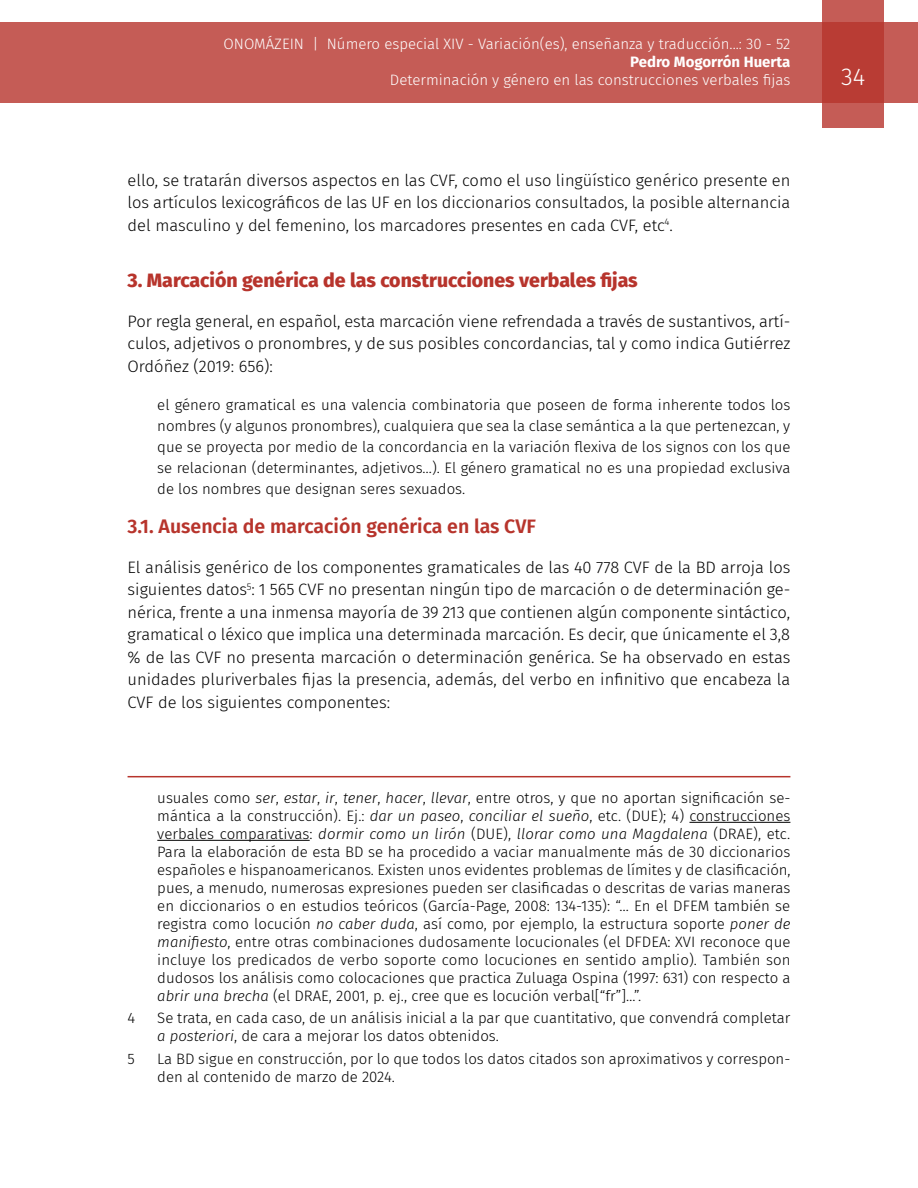
<style>
.page{position:relative;width:918px;height:1188px;background:#fff}
.page>*{position:absolute;margin:0;border:0;box-sizing:border-box;transform-origin:0 0}
.t1{font:300 24px "Fira Sans";color:#fff}
.t2{font:800 19.5px "Fira Sans";color:#b7342c}
.t3{font:600 19.5px "Fira Sans";color:#b7342c}
.t4{font:300 16.5px/22.5px "Fira Sans";color:#000;text-align:justify}
.t5{font:300 15px/18px "Fira Sans";color:#000;text-align:justify}
.t6{font:300 15px "Fira Sans";color:#fff}
.t7{font:700 15px "Fira Sans";color:#fff}
.s1{font-style:italic}
</style>
<div class="page">
<div style="left:0;top:23px;width:918px;height:80px;background:#c55c56"></div>
<svg style="left:822px;top:0;width:62px;height:128px;fill:#b93c34"></svg>
<hr style="left:128px;top:776px;width:662px;height:1px;background:#b7342c">
<hr style="left:689px;top:822px;width:101px;height:1px;background:#000">
<hr style="left:157px;top:840px;width:153px;height:1px;background:#000">
<p class="t6" style="left:224px;top:34px;width:568px">ONOMÁZEIN | Número especial XIV - Variación(es), enseñanza y traducción...: 30 - 52</p>
<p class="t7" style="left:630px;top:50px;width:162px">Pedro Mogorrón Huerta</p>
<p class="t6" style="left:390px;top:70px;width:402px">Determinación y género en las construcciones verbales fijas</p>
<h1 class="t1" style="left:841px;top:60px;width:25px">34</h1>
<p class="t4" style="left:128px;top:168px;width:664px">ello, se tratarán diversos aspectos en las CVF, como el uso lingüístico genérico presente en los artículos lexicográficos de las UF en los diccionarios consultados, la posible alternancia del masculino y del femenino, los marcadores presentes en cada CVF, etc<sup>4</sup>.</p>
<h2 class="t2" style="left:128px;top:263px;width:512px">3. Marcación genérica de las construcciones verbales fijas</h2>
<p class="t4" style="left:128px;top:309px;width:665px">Por regla general, en español, esta marcación viene refrendada a través de sustantivos, artí&shy;culos, adjetivos o pronombres, y de sus posibles concordancias, tal y como indica Gutiérrez Ordóñez (2019: 656):</p>
<p class="t5" style="left:157px;top:394px;width:635px;line-height:21px">el género gramatical es una valencia combinatoria que poseen de forma inherente todos los nombres (y algunos pronombres), cualquiera que sea la clase semántica a la que pertenezcan, y que se proyecta por medio de la concordancia en la variación flexiva de los signos con los que se relacionan (determinantes, adjetivos…). El género gramatical no es una propiedad exclusiva de los nombres que designan seres sexuados.</p>
<h2 class="t3" style="left:128px;top:510px;width:410px">3.1. Ausencia de marcación genérica en las CVF</h2>
<p class="t4" style="left:128px;top:555px;width:664px">El análisis genérico de los componentes gramaticales de las 40 778 CVF de la BD arroja los siguientes datos<sup>5</sup>: 1 565 CVF no presentan ningún tipo de marcación o de determinación ge&shy;nérica, frente a una inmensa mayoría de 39 213 que contienen algún componente sintáctico, gramatical o léxico que implica una determinada marcación. Es decir, que únicamente el 3,8 % de las CVF no presenta marcación o determinación genérica. Se ha observado en estas unidades pluriverbales fijas la presencia, además, del verbo en infinitivo que encabeza la CVF de los siguientes componentes:</p>
<p class="t5" style="left:157px;top:789px;width:635px">usuales como <span class="s1">ser</span>, <span class="s1">estar</span>, <span class="s1">ir</span>, <span class="s1">tener</span>, <span class="s1">hacer</span>, <span class="s1">llevar</span>, entre otros, y que no aportan significación se&shy;mántica a la construcción). Ej.: <span class="s1">dar un paseo</span>, <span class="s1">conciliar el sueño</span>, etc. (DUE); 4) construcciones verbales comparativas: <span class="s1">dormir como un lirón</span> (DUE), <span class="s1">llorar como una Magdalena</span> (DRAE), etc.<br>Para la elaboración de esta BD se ha procedido a vaciar manualmente más de 30 diccionarios españoles e hispanoamericanos. Existen unos evidentes problemas de límites y de clasificación, pues, a menudo, numerosas expresiones pueden ser clasificadas o descritas de varias maneras en diccionarios o en estudios teóricos (García-Page, 2008: 134-135): “… En el DFEM también se registra como locución <span class="s1">no caber duda</span>, así como, por ejemplo, la estructura soporte <span class="s1">poner de manifiesto</span>, entre otras combinaciones dudosamente locucionales (el DFDEA: XVI reconoce que incluye los predicados de verbo soporte como locuciones en sentido amplio). También son dudosos los análisis como colocaciones que practica Zuluaga Ospina (1997: 631) con respecto a <span class="s1">abrir una brecha</span> (el DRAE, 2001, p. ej., cree que es locución verbal[“fr”]…”.</p>
<p class="t5" style="left:128px;top:1009px;width:9px">4</p>
<p class="t5" style="left:157px;top:1009px;width:635px">Se trata, en cada caso, de un análisis inicial a la par que cuantitativo, que convendrá completar <span class="s1">a posteriori</span>, de cara a mejorar los datos obtenidos.</p>
<p class="t5" style="left:128px;top:1049px;width:9px">5</p>
<p class="t5" style="left:157px;top:1049px;width:635px">La BD sigue en construcción, por lo que todos los datos citados son aproximativos y correspon&shy;den al contenido de marzo de 2024.</p>
</div>
